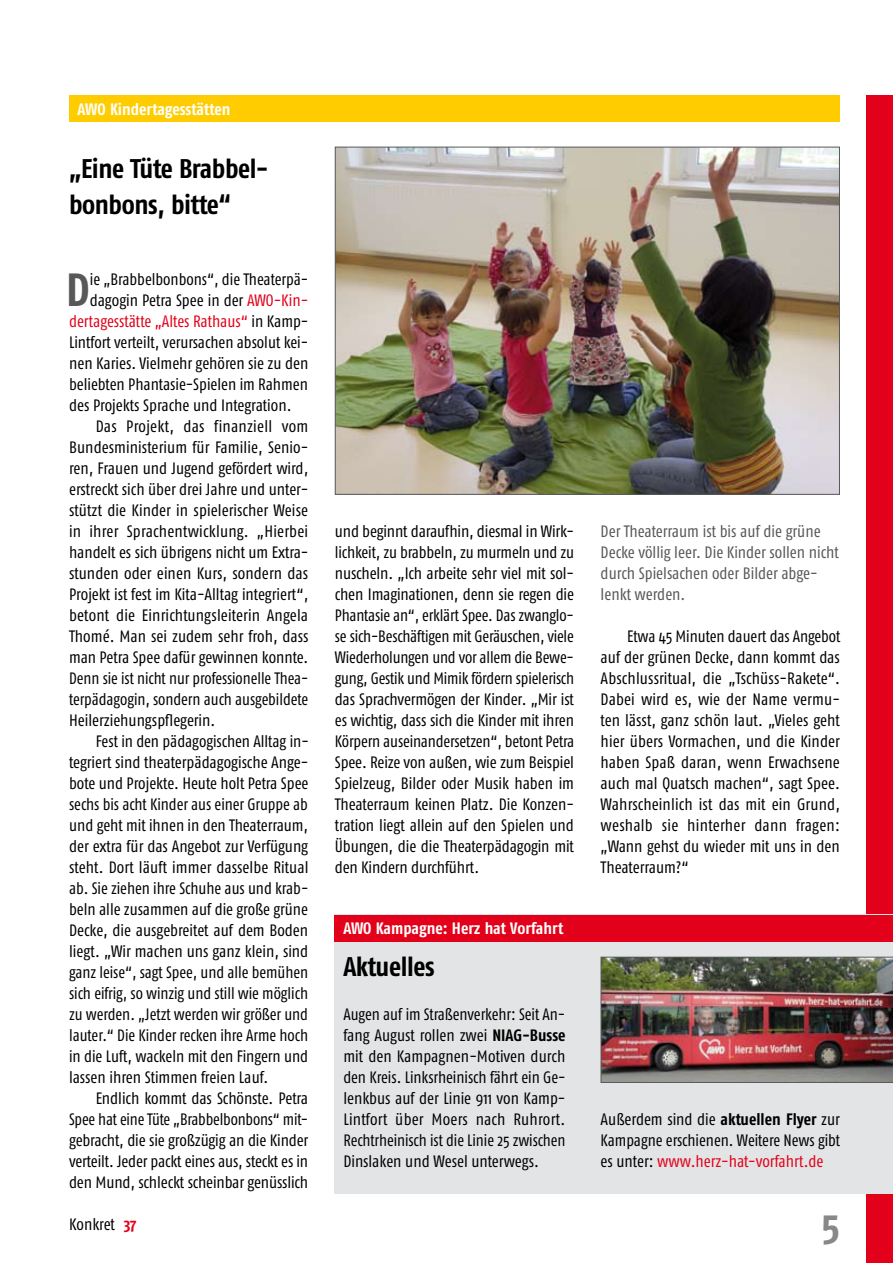
<style>
.page{position:relative;width:893px;height:1263px;background:#fff}
.page>*{position:absolute;margin:0;border:0;box-sizing:border-box;transform-origin:0 0}
.t1{font:700 46.5px "Fago Co";color:#58585a}
.t2{font:700 42px "Fago Co";color:#87888a}
.t3{font:700 27px/36px "Fago Co";letter-spacing:-.015em;color:#000}
.t4{font:16.5px/21px "Fago Co";color:#000;text-align:justify}
.t5{font:16.5px/21px "Fago Co";color:#58585a}
.t6{font:16.5px "Fago Co";color:#000;scale:.96 1}
.t7{font:700 16.5px "Fago Co";letter-spacing:-.005em;color:#fff}
.t8{font:16.5px "Fago Co";color:#e2001a}
.s1{color:#e2001a}
.s2{color:#000}
.s3{font-weight:700;color:#e2001a}
.s4{font-weight:700}
</style>
<div class="page">
<div style="left:866px;top:96px;width:27px;height:1167px;background:#e2001a"></div>
<div style="left:335px;top:915px;width:558px;height:279px;background:#e3e4e5"></div>
<div style="left:69px;top:96px;width:771px;height:26px;background:#fc0"></div>
<div style="left:335px;top:915px;width:558px;height:26px;background:#e2001a"></div>
<img style="left:601px;top:957px;width:292px;height:126px">
<img style="left:337px;top:149px;width:501px;height:344px">
<p class="t7" style="left:78px;top:99px;width:154px">AWO Kindertagesstätten</p>
<h3 class="t3" style="left:69px;top:150px;width:198px">„Eine Tüte Brabbel&shy;bonbons, bitte“</h3>
<h1 class="t1" style="left:66px;top:262px;width:25px">D</h1>
<p class="t4" style="left:90px;top:268px;width:220px">ie „Brabbelbonbons“, die Theaterpä-</p>
<p class="t4" style="left:90px;top:289px;width:220px">dagogin Petra Spee in der <span class="s1">AWO-Kin-</span></p>
<p class="t8" style="left:69px;top:312px;width:241px">dertagesstätte „Altes Rathaus“ <span class="s2">in Kamp-</span></p>
<p class="t4" style="left:69px;top:331px;width:241px">Lintfort verteilt, verursachen absolut kei-</p>
<p class="t4" style="left:69px;top:352px;width:241px">nen Karies. Vielmehr gehören sie zu den</p>
<p class="t4" style="left:69px;top:373px;width:240px">beliebten Phantasie-Spielen im Rahmen</p>
<p class="t4" style="left:69px;top:394px;width:224px">des Projekts Sprache und Integration.</p>
<p class="t4" style="left:96px;top:415px;width:214px">Das Projekt, das finanziell vom</p>
<p class="t4" style="left:69px;top:436px;width:241px">Bundesministerium für Familie, Senio-</p>
<p class="t4" style="left:69px;top:457px;width:241px">ren, Frauen und Jugend gefördert wird,</p>
<p class="t4" style="left:69px;top:478px;width:241px">erstreckt sich über drei Jahre und unter-</p>
<p class="t4" style="left:69px;top:499px;width:240px">stützt die Kinder in spielerischer Weise</p>
<p class="t4" style="left:69px;top:520px;width:241px">in ihrer Sprachentwicklung. „Hierbei</p>
<p class="t4" style="left:69px;top:541px;width:239px">handelt es sich übrigens nicht um Extra-</p>
<p class="t4" style="left:69px;top:562px;width:241px">stunden oder einen Kurs, sondern das</p>
<p class="t4" style="left:69px;top:583px;width:241px">Projekt ist fest im Kita-Alltag integriert“,</p>
<p class="t4" style="left:69px;top:604px;width:241px">betont die Einrichtungsleiterin Angela</p>
<p class="t4" style="left:69px;top:625px;width:241px">Thomé. Man sei zudem sehr froh, dass</p>
<p class="t4" style="left:69px;top:646px;width:241px">man Petra Spee dafür gewinnen konnte.</p>
<p class="t6" style="left:69px;top:669px;width:251px">Denn sie ist nicht nur professionelle Thea-</p>
<p class="t4" style="left:69px;top:688px;width:241px">terpädagogin, sondern auch ausgebildete</p>
<p class="t4" style="left:69px;top:709px;width:148px">Heilerziehungspflegerin.</p>
<p class="t4" style="left:96px;top:730px;width:215px">Fest in den pädagogischen Alltag in-</p>
<p class="t4" style="left:69px;top:751px;width:241px">tegriert sind theaterpädagogische Ange-</p>
<p class="t4" style="left:69px;top:772px;width:241px">bote und Projekte. Heute holt Petra Spee</p>
<p class="t4" style="left:69px;top:793px;width:240px">sechs bis acht Kinder aus einer Gruppe ab</p>
<p class="t4" style="left:69px;top:814px;width:241px">und geht mit ihnen in den Theaterraum,</p>
<p class="t4" style="left:69px;top:835px;width:241px">der extra für das Angebot zur Verfügung</p>
<p class="t4" style="left:69px;top:856px;width:241px">steht. Dort läuft immer dasselbe Ritual</p>
<p class="t4" style="left:69px;top:877px;width:241px">ab. Sie ziehen ihre Schuhe aus und krab-</p>
<p class="t4" style="left:69px;top:898px;width:240px">beln alle zusammen auf die große grüne</p>
<p class="t4" style="left:69px;top:919px;width:241px">Decke, die ausgebreitet auf dem Boden</p>
<p class="t4" style="left:69px;top:940px;width:241px">liegt. „Wir machen uns ganz klein, sind</p>
<p class="t4" style="left:69px;top:961px;width:241px">ganz leise“, sagt Spee, und alle bemühen</p>
<p class="t4" style="left:69px;top:982px;width:240px">sich eifrig, so winzig und still wie möglich</p>
<p class="t4" style="left:69px;top:1003px;width:240px">zu werden. „Jetzt werden wir größer und</p>
<p class="t4" style="left:69px;top:1024px;width:240px">lauter.“ Die Kinder recken ihre Arme hoch</p>
<p class="t4" style="left:69px;top:1045px;width:241px">in die Luft, wackeln mit den Fingern und</p>
<p class="t4" style="left:69px;top:1066px;width:201px">lassen ihren Stimmen freien Lauf.</p>
<p class="t4" style="left:96px;top:1087px;width:214px">Endlich kommt das Schönste. Petra</p>
<p class="t6" style="left:69px;top:1110px;width:251px">Spee hat eine Tüte „Brabbelbonbons“ mit-</p>
<p class="t4" style="left:69px;top:1129px;width:241px">gebracht, die sie großzügig an die Kinder</p>
<p class="t4" style="left:69px;top:1150px;width:241px">verteilt. Jeder packt eines aus, steckt es in</p>
<p class="t4" style="left:69px;top:1171px;width:241px">den Mund, schleckt scheinbar genüsslich</p>
<p class="t4" style="left:69px;top:1213px;width:69px">Konkret <span class="s3">37</span></p>
<p class="t4" style="left:335px;top:520px;width:241px">und beginnt daraufhin, diesmal in Wirk&shy;lichkeit, zu brabbeln, zu murmeln und zu nuscheln. „Ich arbeite sehr viel mit sol&shy;chen Imaginationen, denn sie regen die Phantasie an“, erklärt Spee. Das zwanglo&shy;se sich-Beschäftigen mit Geräuschen, viele Wiederholungen und vor allem die Bewe&shy;gung, Gestik und Mimik fördern spielerisch das Sprachvermögen der Kinder. „Mir ist es wichtig, dass sich die Kinder mit ihren Körpern auseinandersetzen“, betont Petra Spee. Reize von außen, wie zum Beispiel Spielzeug, Bilder oder Musik haben im Theaterraum keinen Platz. Die Konzen&shy;tration liegt allein auf den Spielen und Übungen, die die Theaterpädagogin mit den Kindern durchführt.</p>
<p class="t7" style="left:343px;top:918px;width:221px">AWO Kampagne: Herz hat Vorfahrt</p>
<h3 class="t3" style="left:343px;top:948px;width:93px">Aktuelles</h3>
<p class="t4" style="left:343px;top:1003px;width:224px">Augen auf im Straßenverkehr: Seit An&shy;fang August rollen zwei <span class="s4">NIAG-Busse </span>mit den Kampagnen-Motiven durch den Kreis. Linksrheinisch fährt ein Ge&shy;lenkbus auf der Linie 911 von Kamp-Lintfort über Moers nach Ruhrort.<br>Rechtrheinisch ist die Linie 25 zwischen Dinslaken und Wesel unterwegs.</p>
<p class="t5" style="left:601px;top:520px;width:240px">Der Theaterraum ist bis auf die grüne<br>Decke völlig leer. Die Kinder sollen nicht durch Spielsachen oder Bilder abge&shy;lenkt werden.</p>
<p class="t4" style="left:601px;top:625px;width:241px;text-indent:27px">Etwa 45 Minuten dauert das Angebot auf der grünen Decke, dann kommt das Abschlussritual, die „Tschüss-Rakete“.<br>Dabei wird es, wie der Name vermu&shy;ten lässt, ganz schön laut. „Vieles geht hier übers Vormachen, und die Kinder haben Spaß daran, wenn Erwachsene auch mal Quatsch machen“, sagt Spee.<br>Wahrscheinlich ist das mit ein Grund, weshalb sie hinterher dann fragen: „Wann gehst du wieder mit uns in den Theaterraum?“</p>
<p class="t4" style="left:601px;top:1108px;width:241px">Außerdem sind die <span class="s4">aktuellen Flyer</span> zur Kampagne erschienen. Weitere News gibt es unter: <span class="s1">www.herz-hat-vorfahrt.de</span></p>
<h2 class="t2" style="left:822px;top:1200px;width:19px">5</h2>
</div>
